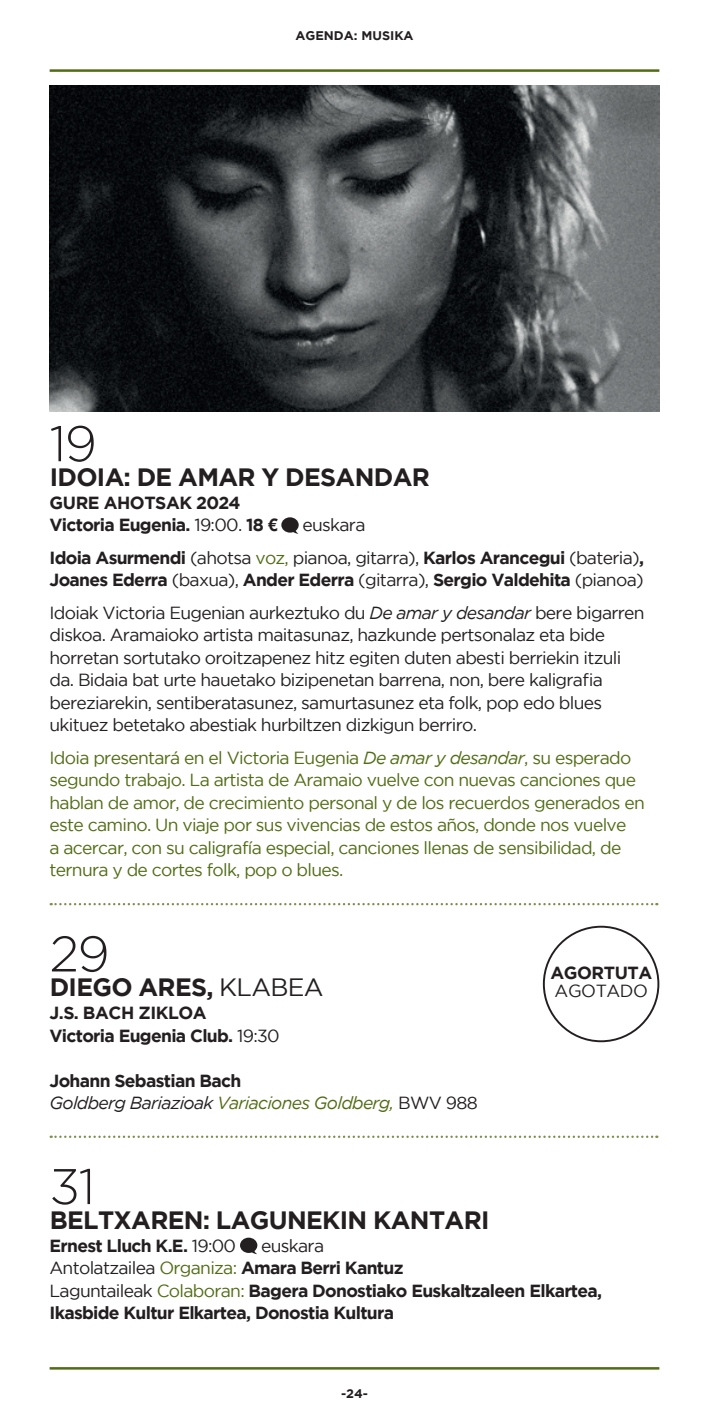
<style>
.page{position:relative;width:709px;height:1418px;background:#fff}
.page>*{position:absolute;margin:0;border:0;box-sizing:border-box;transform-origin:0 0}
.t1{font:300 50px "Gotham";color:#231f20}
.t2{font:700 25px "Gotham";letter-spacing:-.025em;color:#231f20}
.t3{font:17.5px/22.5px "Gotham";letter-spacing:-.04em;color:#231f20}
.t4{font:17.5px/22.5px "Gotham";letter-spacing:-.04em;color:#506c14}
.t5{font:700 17.5px/22.5px "Gotham";letter-spacing:-.04em;color:#231f20}
.t6{font:italic 17.5px/22.5px "Gotham";letter-spacing:-.04em;color:#506c14}
.t7{font:700 12.5px "Gotham";color:#231f20}
.s1{font-weight:400}
.s2{font-family:"Helvetica Neue LT Std"}
.s3{font-weight:700}
.s4{color:#506c14}
.s5{font-style:italic}
.s6{font-weight:700;font-style:normal;color:#231f20}
.s7{color:#231f20}
.s8{font-style:normal;color:#231f20}
.s9{font-weight:400;color:#506c14}
</style>
<div class="page">
<hr style="left:50px;top:69px;width:609px;height:3px;background:#506c14">
<hr style="left:50px;top:1366px;width:609px;height:3px;background:#506c14">
<img style="left:49px;top:86px;width:610px;height:325px">
<svg style="left:281px;top:517px;width:18px;height:17px"></svg>
<svg style="left:51px;top:903px;width:606px;height:2px"></svg>
<svg style="left:51px;top:1135px;width:606px;height:2px"></svg>
<svg style="left:240px;top:1237px;width:17px;height:17px"></svg>
<div style="left:543px;top:925px;width:116px;height:117px;border:2px solid #231f20;border-radius:50%"></div>
<p class="t7" style="left:295px;top:28px;width:120px">AGENDA: MUSIKA</p>
<h1 class="t1" style="left:49px;top:416px;width:49px">19</h1>
<h2 class="t2" style="left:50px;top:463px;width:382px">IDOIA: DE AMAR Y DESANDAR</h2>
<p class="t5" style="left:49px;top:491px;width:229px">GURE AHOTSAK 2024<br>Victoria Eugenia. <span class="s1">19:00.</span> 18 <span class="s2">€</span></p>
<p class="t3" style="left:49px;top:508px;width:596px;line-height:32.5px;text-indent:253px">euskara<br><span class="s3">Idoia Asurmendi</span> (ahotsa <span class="s4">voz,</span> pianoa, gitarra), <span class="s3">Karlos Arancegui</span> (bateria)<span class="s3">,</span></p>
<p class="t3" style="left:49px;top:563px;width:596px;line-height:32.5px"><span class="s3">Joanes Ederra</span> (baxua), <span class="s3">Ander Ederra</span> (gitarra), <span class="s3">Sergio Valdehita</span> (pianoa)<br>Idoiak Victoria Eugenian aurkeztuko du <span class="s5">De amar y desandar</span> bere bigarren</p>
<p class="t3" style="left:50px;top:623px;width:573px">diskoa. Aramaioko artista maitasunaz, hazkunde pertsonalaz eta bide horretan sortutako oroitzapenez hitz egiten duten abesti berriekin itzuli da. Bidaia bat urte hauetako bizipenetan barrena, non, bere kaligra昀椀a bereziarekin, sentiberatasunez, samurtasunez eta folk, pop edo blues ukituez betetako abestiak hurbiltzen dizkigun berriro.</p>
<p class="t4" style="left:50px;top:746px;width:596px">Idoia presentará en el Victoria Eugenia <span class="s5">De amar y desandar</span>, su esperado segundo trabajo. La artista de Aramaio vuelve con nuevas canciones que hablan de amor, de crecimiento personal y de los recuerdos generados en este camino. Un viaje por sus vivencias de estos años, donde nos vuelve<br>a acercar, con su caligrafía especial, canciones llenas de sensibilidad, de ternura y de cortes folk, pop o blues.</p>
<h1 class="t1" style="left:49px;top:926px;width:62px">29</h1>
<h2 class="t2" style="left:50px;top:973px;width:275px">DIEGO ARES, <span class="s1">KLABEA</span></h2>
<p class="t5" style="left:49px;top:1001px;width:232px">J.S. BACH ZIKLOA<br>Victoria Eugenia Club. <span class="s1">19:30</span></p>
<p class="t6" style="left:49px;top:1069px;width:429px"><span class="s6">Johann Sebastian Bach<br></span><span class="s7">Goldberg Bariazioak</span> Variaciones Goldberg, <span class="s8">BWV 988</span></p>
<p class="t5" style="left:550px;top:961px;width:103px">AGORTUTA</p>
<p class="t3" style="left:554px;top:978px;width:95px">AGOTADO</p>
<h1 class="t1" style="left:49px;top:1159px;width:47px">31</h1>
<h2 class="t2" style="left:50px;top:1205px;width:441px">BELTXAREN: LAGUNEKIN KANTARI</h2>
<p class="t5" style="left:49px;top:1233px;width:188px">Ernest Lluch K.E. <span class="s1">19:00</span></p>
<p class="t5" style="left:49px;top:1233px;width:554px;text-indent:212px"><span class="s1">euskara<br>Antolatzailea</span> <span class="s9">Organiza:</span> Amara Berri Kantuz<br><span class="s1">Laguntaileak</span> <span class="s9">Colaboran:</span> Bagera Donostiako Euskaltzaleen Elkartea, Ikasbide Kultur Elkartea, Donostia Kultura</p>
<p class="t7" style="left:341px;top:1385px;width:28px">-24-</p>
</div>
